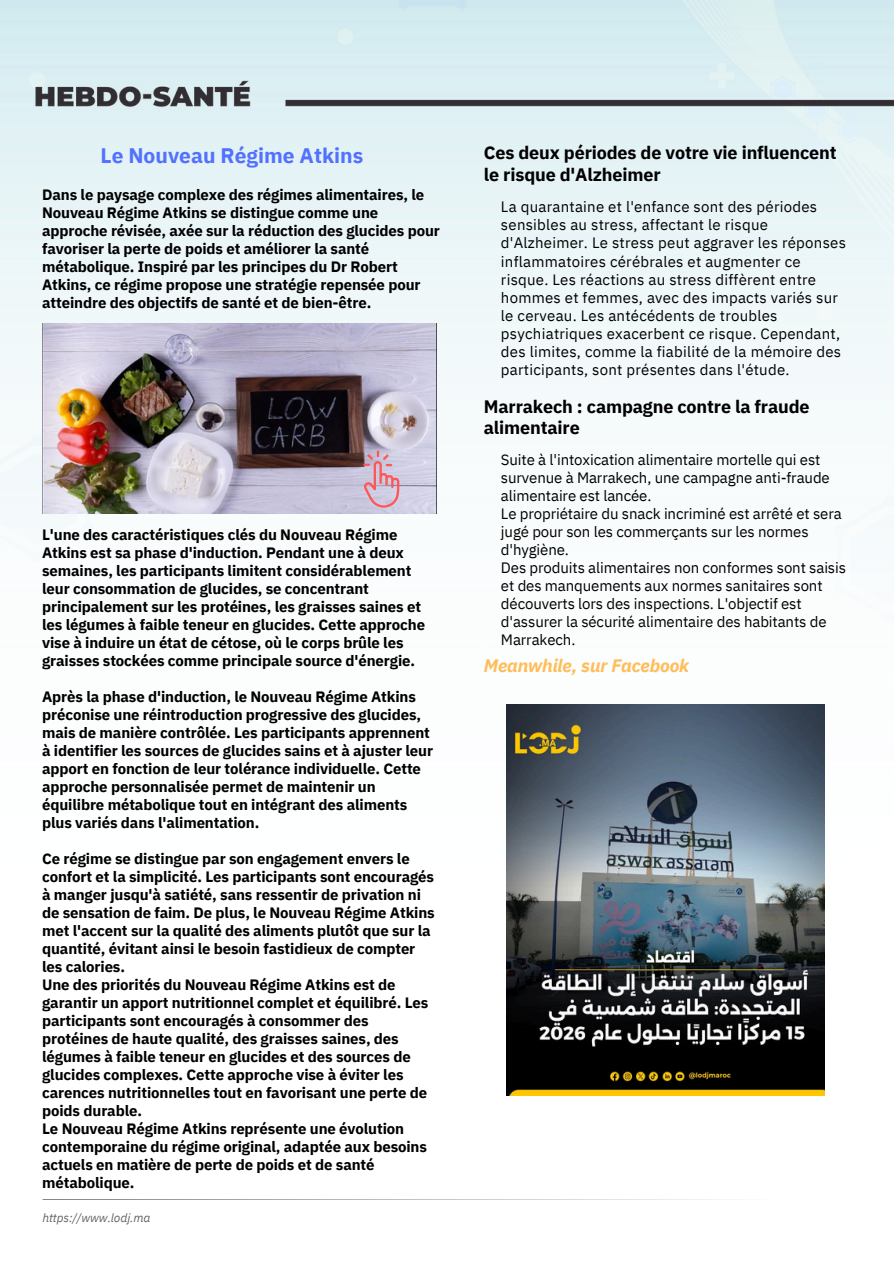
<style>
.page{position:relative;width:894px;height:1264px;background:#fff}
.page>*{position:absolute;margin:0;border:0;box-sizing:border-box;transform-origin:0 0}
.t1{font:700 21px "IBM Plex Sans";color:#5271ff}
.t2{font:700 18px/21.9px "IBM Plex Sans";letter-spacing:-.01em;color:#000}
.t3{font:italic 700 18px "IBM Plex Sans";letter-spacing:-.01em;color:#ffbd59}
.t4{font:700 15px/18px "IBM Plex Sans";letter-spacing:-.01em;color:#000}
.t5{font:15px/18px "IBM Plex Sans";letter-spacing:.015em;color:#000}
.t6{font:15px/18px "IBM Plex Sans";letter-spacing:-.01em;color:#000}
.t7{font:italic 12px "IBM Plex Sans";letter-spacing:-.01em;color:#646464}
</style>
<div class="page">
<img style="left:0;top:0;width:893px;height:1200px">
<svg style="left:43px;top:1199px;width:807px;height:1px"></svg>
<img style="left:506px;top:705px;width:318px;height:390px">
<img style="left:43px;top:323px;width:393px;height:190px">
<svg style="left:363px;top:450px;width:36px;height:57px;background:#d4aebf"></svg>
<h3 class="t1" style="left:100px;top:142px;width:264px">Le Nouveau Régime Atkins</h3>
<h3 class="t4" style="left:42px;top:185px;width:399px">Dans le paysage complexe des régimes alimentaires, le Nouveau Régime Atkins se distingue comme une approche révisée, axée sur la réduction des glucides pour favoriser la perte de poids et améliorer la santé métabolique. Inspiré par les principes du Dr Robert Atkins, ce régime propose une stratégie repensée pour atteindre des objectifs de santé et de bien-être.</h3>
<h3 class="t4" style="left:42px;top:525px;width:384px">L'une des caractéristiques clés du Nouveau Régime Atkins est sa phase d'induction. Pendant une à deux semaines, les participants limitent considérablement leur consommation de glucides, se concentrant principalement sur les protéines, les graisses saines et les légumes à faible teneur en glucides. Cette approche vise à induire un état de cétose, où le corps brûle les graisses stockées comme principale source d'énergie.</h3>
<p class="t4" style="left:42px;top:687px;width:392px">Après la phase d'induction, le Nouveau Régime Atkins préconise une réintroduction progressive des glucides, mais de manière contrôlée. Les participants apprennent à identifier les sources de glucides sains et à ajuster leur apport en fonction de leur tolérance individuelle. Cette approche personnalisée permet de maintenir un équilibre métabolique tout en intégrant des aliments plus variés dans l'alimentation.</p>
<h2 class="t4" style="left:42px;top:849px;width:394px">Ce régime se distingue par son engagement envers le confort et la simplicité. Les participants sont encouragés à manger jusqu'à satiété, sans ressentir de privation ni de sensation de faim. De plus, le Nouveau Régime Atkins met l'accent sur la qualité des aliments plutôt que sur la quantité, évitant ainsi le besoin fastidieux de compter les calories.<br>Une des priorités du Nouveau Régime Atkins est de garantir un apport nutritionnel complet et équilibré. Les participants sont encouragés à consommer des protéines de haute qualité, des graisses saines, des légumes à faible teneur en glucides et des sources de glucides complexes. Cette approche vise à éviter les carences nutritionnelles tout en favorisant une perte de poids durable.<br>Le Nouveau Régime Atkins représente une évolution contemporaine du régime original, adaptée aux besoins actuels en matière de perte de poids et de santé métabolique.</h2>
<h3 class="t7" style="left:43px;top:1209px;width:109px">https://www.lodj.ma</h3>
<h4 class="t2" style="left:483px;top:141px;width:354px">Ces deux périodes de votre vie influencent le risque d'Alzheimer</h4>
<p class="t5" style="left:501px;top:198px;width:346px">La quarantaine et l'enfance sont des périodes sensibles au stress, affectant le risque d'Alzheimer. Le stress peut aggraver les réponses inflammatoires cérébrales et augmenter ce risque. Les réactions au stress diffèrent entre hommes et femmes, avec des impacts variés sur le cerveau. Les antécédents de troubles psychiatriques exacerbent ce risque. Cependant, des limites, comme la fiabilité de la mémoire des participants, sont présentes dans l'étude.</p>
<p class="t2" style="left:483px;top:395px;width:327px;line-height:21.3px">Marrakech : campagne contre la fraude alimentaire</p>
<h2 class="t6" style="left:501px;top:450px;width:346px">Suite à l'intoxication alimentaire mortelle qui est survenue à Marrakech, une campagne anti-fraude alimentaire est lancée.<br>Le propriétaire du snack incriminé est arrêté et sera jugé pour son les commerçants sur les normes d'hygiène.<br>Des produits alimentaires non conformes sont saisis et des manquements aux normes sanitaires sont découverts lors des inspections. L'objectif est d'assurer la sécurité alimentaire des habitants de Marrakech.</h2>
<h4 class="t3" style="left:483px;top:654px;width:207px">Meanwhile, sur Facebook</h4>
</div>
